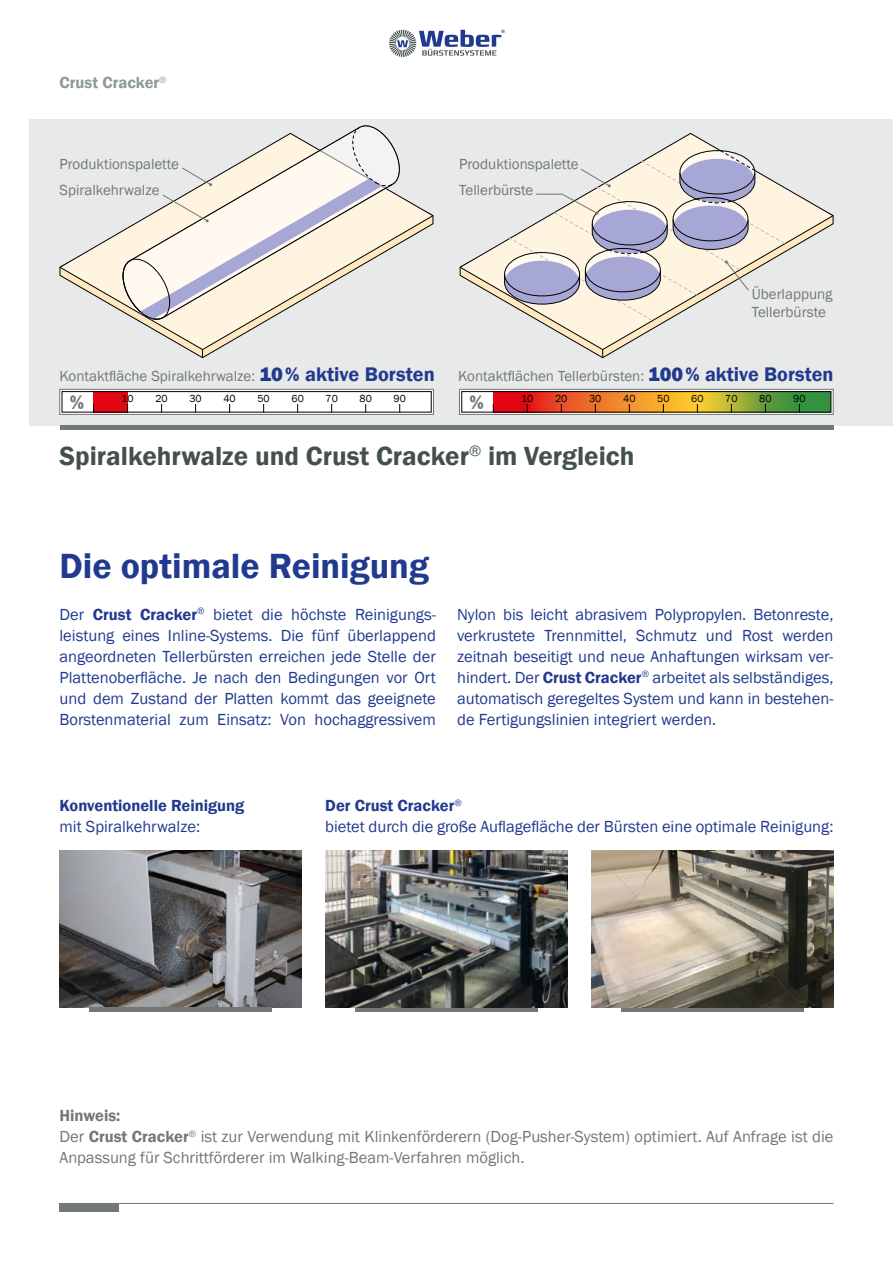
<style>
.page{position:relative;width:893px;height:1263px;background:#fff}
.page>*{position:absolute;margin:0;border:0;box-sizing:border-box;transform-origin:0 0}
.t1{font:600 36px "Franklin Gothic";color:#213a8f}
.t2{font:600 27px "Franklin Gothic";color:#444f50}
.t3{font:800 20.25px "Franklin Gothic";color:#727777}
.t4{font:16.5px/21px "Franklin Gothic";color:#213a8f;text-align:justify}
.t5{font:16.5px/21px "Franklin Gothic";color:#727777}
.t6{font:600 16.5px "Franklin Gothic";color:#213a8f}
.t7{font:600 16.5px "Franklin Gothic";color:#8e989a}
.t8{font:15px/26.2px "Franklin Gothic";color:#727777}
.t9{font:10.5px "Franklin Gothic";color:#000}
.s1{font-weight:800;font-size:20.25px;color:#213a8f}
.s2{font-weight:600;font-size:20.25px;color:#213a8f}
.s3{font-weight:600}
</style>
<div class="page">
<div style="left:30px;top:119px;width:863px;height:306px;background:#e8e9e9"></div>
<svg style="left:459px;top:133px;width:375px;height:217px"></svg>
<hr style="left:60px;top:1203px;width:773px;height:1px;background:#727777">
<div style="left:60px;top:1203px;width:59px;height:9px;background:#727777"></div>
<svg style="left:389px;top:30px;width:115px;height:27px"></svg>
<hr style="left:60px;top:425px;width:773px;height:4px;background:#727777">
<img style="left:60px;top:850px;width:242px;height:158px">
<hr style="left:89px;top:1008px;width:183px;height:4px;background:#727777">
<hr style="left:355px;top:1008px;width:183px;height:4px;background:#727777">
<hr style="left:621px;top:1008px;width:183px;height:4px;background:#727777">
<svg style="left:59px;top:196px;width:375px;height:154px"></svg>
<svg style="left:359px;top:125px;width:41px;height:196px"></svg>
<svg style="left:122px;top:127px;width:271px;height:196px"></svg>
<svg style="left:500px;top:148px;width:285px;height:173px"></svg>
<img style="left:325px;top:850px;width:243px;height:158px">
<img style="left:591px;top:850px;width:242px;height:158px">
<div style="left:60px;top:389px;width:374px;height:26px;background:#fff;border:1px solid #727777"></div>
<div style="left:94px;top:391px;width:34px;height:21px;background:#e30613"></div>
<div style="left:62px;top:391px;width:370px;height:21px;border:1px solid #000"></div>
<svg style="left:459px;top:389px;width:374px;height:26px"></svg>
<div style="left:493px;top:391px;width:34px;height:21px;background:#e30613"></div>
<div style="left:527px;top:391px;width:34px;height:21px;background:linear-gradient(to right,#e31013,#e94d2a)"></div>
<div style="left:561px;top:391px;width:34px;height:21px;background:linear-gradient(to right,#e94f2d,#ee7027)"></div>
<div style="left:595px;top:391px;width:34px;height:21px;background:linear-gradient(to right,#ee7225,#f39232)"></div>
<div style="left:629px;top:391px;width:34px;height:21px;background:linear-gradient(to right,#f39434,#f9af25)"></div>
<div style="left:663px;top:391px;width:34px;height:21px;background:linear-gradient(to right,#fab122,#fecc31)"></div>
<div style="left:697px;top:391px;width:34px;height:21px;background:linear-gradient(to right,#ffce31,#c1bd35)"></div>
<div style="left:731px;top:391px;width:34px;height:21px;background:linear-gradient(to right,#bdbb36,#679b3c)"></div>
<div style="left:765px;top:391px;width:34px;height:21px;background:linear-gradient(to right,#5d993d,#389240)"></div>
<div style="left:799px;top:391px;width:32px;height:21px;background:#339140"></div>
<div style="left:461px;top:391px;width:370px;height:21px;border:1px solid #000"></div>
<p class="t7" style="left:60px;top:72px;width:109px">Crust Cracker<sup>®</sup></p>
<p class="t8" style="left:60px;top:151px;width:121px">Produktionspalette<br>Spiralkehrwalze</p>
<p class="t8" style="left:459px;top:151px;width:121px">Produktionspalette<br>Tellerbürste</p>
<p class="t8" style="left:752px;top:286px;width:82px;line-height:18px">Überlappung<br>Tellerbürste</p>
<p class="t8" style="left:60px;top:363px;width:377px">Kontaktfläche Spiralkehrwalze: <span class="s1">10%</span> <span class="s2">aktive Borsten</span></p>
<p class="t8" style="left:458px;top:363px;width:377px">Kontaktflächen Tellerbürsten: <span class="s1">100%</span> <span class="s2">aktive Borsten</span></p>
<p class="t3" style="left:70px;top:389px;width:16px">%</p>
<p class="t9" style="left:122px;top:392px;width:13px">10</p>
<p class="t9" style="left:155px;top:392px;width:14px">20</p>
<p class="t9" style="left:189px;top:392px;width:14px">30</p>
<p class="t9" style="left:223px;top:392px;width:14px">40</p>
<p class="t9" style="left:257px;top:392px;width:14px">50</p>
<p class="t9" style="left:291px;top:392px;width:14px">60</p>
<p class="t9" style="left:326px;top:392px;width:14px">70</p>
<p class="t9" style="left:360px;top:392px;width:14px">80</p>
<p class="t9" style="left:394px;top:392px;width:14px">90</p>
<p class="t3" style="left:469px;top:389px;width:16px">%</p>
<p class="t9" style="left:521px;top:392px;width:13px">10</p>
<p class="t9" style="left:555px;top:392px;width:14px">20</p>
<p class="t9" style="left:589px;top:392px;width:14px">30</p>
<p class="t9" style="left:623px;top:392px;width:14px">40</p>
<p class="t9" style="left:657px;top:392px;width:14px">50</p>
<p class="t9" style="left:691px;top:392px;width:14px">60</p>
<p class="t9" style="left:725px;top:392px;width:14px">70</p>
<p class="t9" style="left:759px;top:392px;width:14px">80</p>
<p class="t9" style="left:793px;top:392px;width:14px">90</p>
<h2 class="t2" style="left:60px;top:440px;width:577px">Spiralkehrwalze und Crust Cracker<sup>®</sup> im Vergleich</h2>
<h1 class="t1" style="left:60px;top:544px;width:371px">Die optimale Reinigung</h1>
<p class="t4" style="left:60px;top:604px;width:378px">Der <span class="s3">Crust Cracker</span><sup>®</sup> bietet die höchste Reinigungs&shy;leistung eines Inline-Systems. Die fünf überlappend angeordneten Tellerbürsten erreichen jede Stelle der Plattenoberfläche. Je nach den Bedingungen vor Ort und dem Zustand der Platten kommt das geeignete Borstenmaterial zum Einsatz: Von hochaggressivem</p>
<p class="t4" style="left:457px;top:604px;width:378px">Nylon bis leicht abrasivem Polypropylen. Betonreste, verkrustete Trennmittel, Schmutz und Rost werden zeitnah beseitigt und neue Anhaftungen wirksam ver&shy;hindert. Der <span class="s3">Crust Cracker</span><sup>®</sup> arbeitet als selbständiges, automatisch geregeltes System und kann in bestehen&shy;de Fertigungslinien integriert werden.</p>
<p class="t6" style="left:60px;top:795px;width:186px">Konventionelle Reinigung</p>
<p class="t4" style="left:60px;top:816px;width:142px">mit Spiralkehrwalze:</p>
<p class="t4" style="left:325px;top:795px;width:510px"><span class="s3">Der Crust Cracker</span><sup>®<br></sup>bietet durch die große Auflagefläche der Bürsten eine optimale Reinigung:</p>
<p class="t5" style="left:60px;top:1105px;width:775px"><span class="s3">Hinweis:<br></span>Der <span class="s3">Crust Cracker</span><sup>®</sup> ist zur Verwendung mit Klinkenförderern (Dog-Pusher-System) optimiert. Auf Anfrage ist die<br>Anpassung für Schrittförderer im Walking-Beam-Verfahren möglich.</p>
</div>
